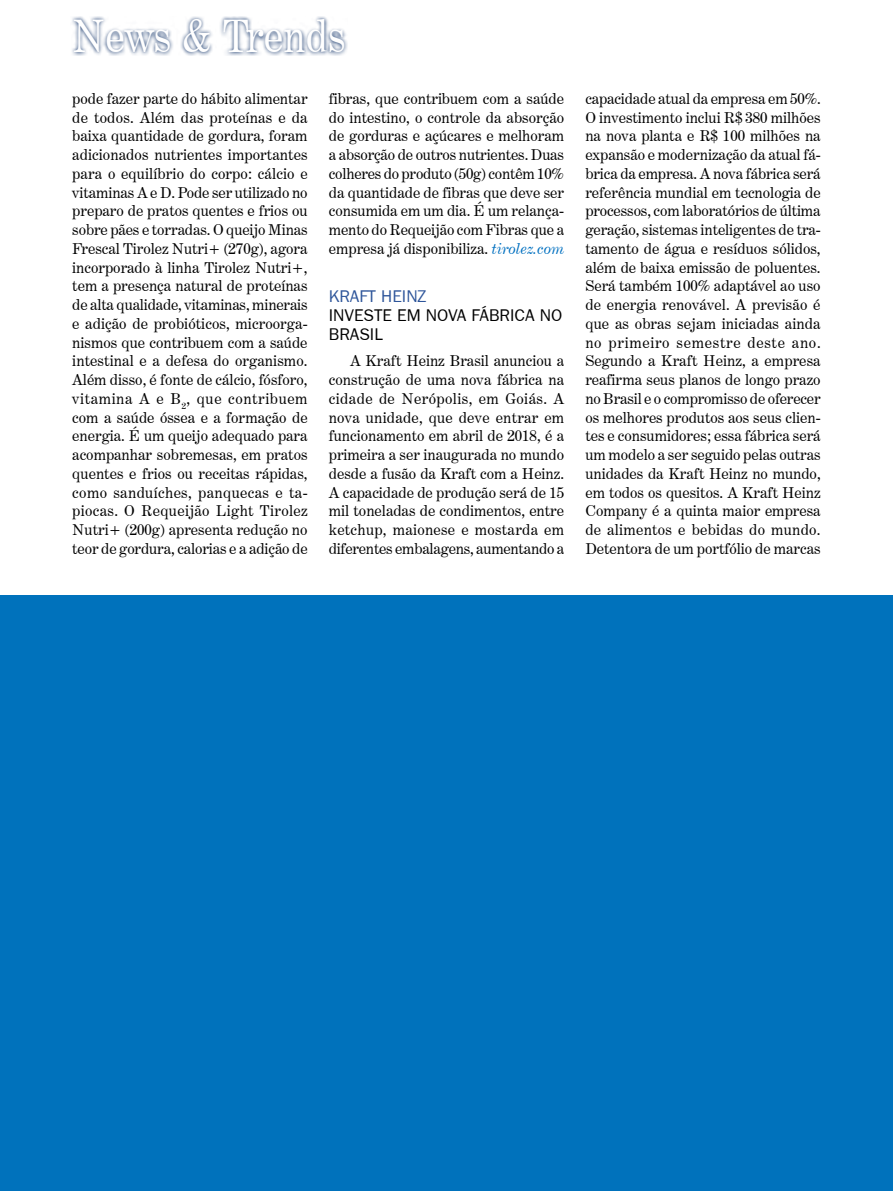
<style>
.page{position:relative;width:893px;height:1191px;background:#fff}
.page>*{position:absolute;margin:0;border:0;box-sizing:border-box;transform-origin:0 0}
.t1{font:45px "Century Expanded BT";color:#fff;scale:.9 1}
.legenda-tittle{font:16.95px/18.8px "Frankfurt Gothic";color:#000}
.tittle-azul{font:16.95px "Frankfurt Gothic";color:#2e559a}
.texto{font:15px/18.8px "Century Expanded BT";color:#000;text-align:justify}
.s1{font-style:italic;color:#0070c0}
</style>
<div class="page">
<svg style="left:72px;top:16px;width:275px;height:39px"></svg>
<div style="left:0;top:595px;width:893px;height:596px;background:#0072bc"></div>
<h1 class="t1" style="left:72px;top:8px;width:306px">News &amp; Trends</h1>
<p class="texto" style="left:72px;top:89px;width:237px">pode fazer parte do hábito alimentar de todos. Além das proteínas e da baixa quantidade de gordura, foram adicionados nutrientes importantes para o equilíbrio do corpo: cálcio e vitaminas A e D. Pode ser utilizado no preparo de pratos quentes e frios ou sobre pães e torradas. O queijo Minas Frescal Tirolez Nutri+ (270g), agora incorporado à linha Tirolez Nutri+, tem a presença natural de proteínas de alta qualidade, vitaminas, minerais e adição de probióticos, microorga&shy;nismos que contribuem com a saúde intestinal e a defesa do organismo.<br>Além disso, é fonte de cálcio, fósforo, vitamina A e B<sub>2</sub>, que contribuem com a saúde óssea e a formação de energia. É um queijo adequado para acompanhar sobremesas, em pratos quentes e frios ou receitas rápidas, como sanduíches, panquecas e ta&shy;piocas. O Requeijão Light Tirolez Nutri+ (200g) apresenta redução no teor de gordura, calorias e a adição de</p>
<p class="texto" style="left:329px;top:89px;width:237px">fibras, que contribuem com a saúde do intestino, o controle da absorção de gorduras e açúcares e melhoram a absorção de outros nutrientes. Duas colheres do produto (50g) contêm 10% da quantidade de fibras que deve ser consumida em um dia. É um relança&shy;mento do Requeijão com Fibras que a empresa já disponibiliza. <span class="s1">tirolez.com</span></p>
<p class="tittle-azul" style="left:329px;top:287px;width:99px">KRAFT HEINZ</p>
<p class="legenda-tittle" style="left:329px;top:306px;width:235px">INVESTE EM NOVA FÁBRICA NO<br>BRASIL</p>
<p class="texto" style="left:329px;top:351px;width:237px;text-indent:21px">A Kraft Heinz Brasil anunciou a construção de uma nova fábrica na cidade de Nerópolis, em Goiás. A nova unidade, que deve entrar em funcionamento em abril de 2018, é a primeira a ser inaugurada no mundo desde a fusão da Kraft com a Heinz.<br>A capacidade de produção será de 15 mil toneladas de condimentos, entre ketchup, maionese e mostarda em diferentes embalagens, aumentando a</p>
<p class="texto" style="left:585px;top:89px;width:237px">capacidade atual da empresa em 50%.<br>O investimento inclui R$ 380 milhões na nova planta e R$ 100 milhões na expansão e modernização da atual fá&shy;brica da empresa. A nova fábrica será referência mundial em tecnologia de processos, com laboratórios de última geração, sistemas inteligentes de tra&shy;tamento de água e resíduos sólidos, além de baixa emissão de poluentes.<br>Será também 100% adaptável ao uso de energia renovável. A previsão é que as obras sejam iniciadas ainda no primeiro semestre deste ano.<br>Segundo a Kraft Heinz, a empresa reafirma seus planos de longo prazo no Brasil e o compromisso de oferecer os melhores produtos aos seus clien&shy;tes e consumidores; essa fábrica será um modelo a ser seguido pelas outras unidades da Kraft Heinz no mundo, em todos os quesitos. A Kraft Heinz Company é a quinta maior empresa de alimentos e bebidas do mundo.<br>Detentora de um portfólio de marcas</p>
</div>
